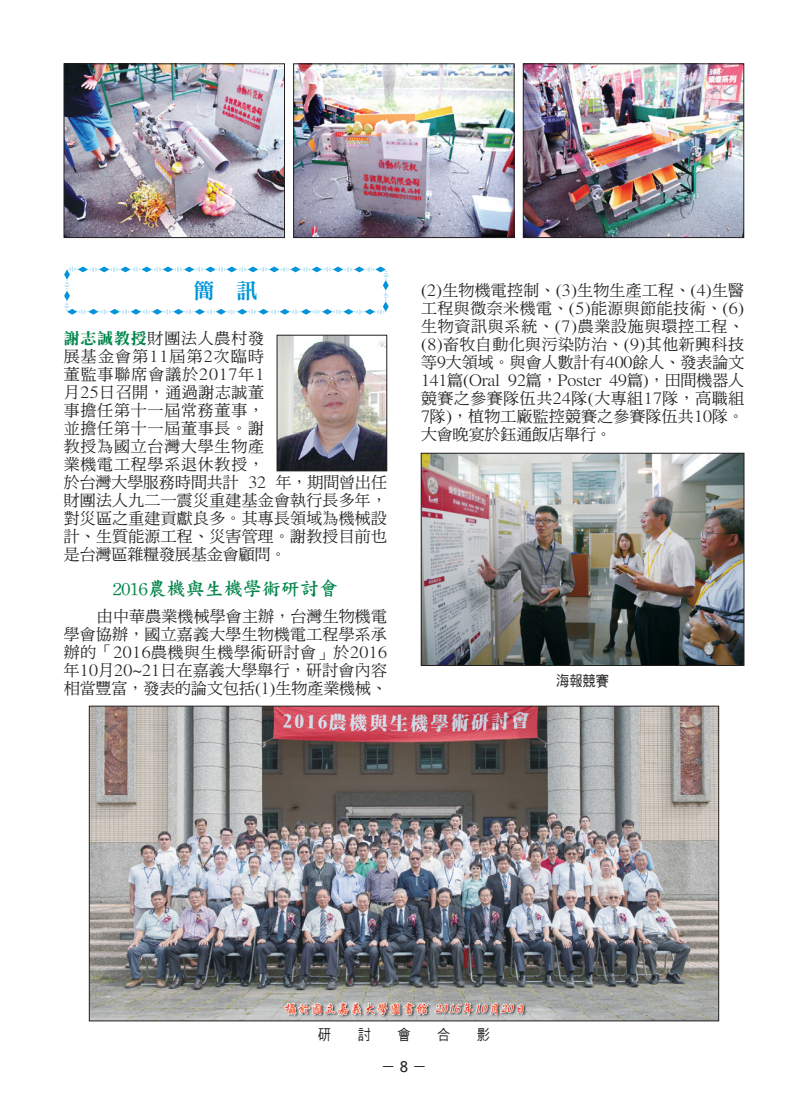
<style>
.page{position:relative;width:808px;height:1106px;background:#fff}
.page>*{position:absolute;margin:0;border:0;box-sizing:border-box;transform-origin:0 0}
.簡訊{font:21.3px "DFN Ming XB HK BF";color:#0095d9}
.一{font:19.05px "DF Kai Shu W7 HKP BF";color:#00854a}
.內文-12_5{font:15.9px/18px "DF Ming Md HKP BF";letter-spacing:.015em;color:#231f20;text-align:justify}
.內文-齊{font:15.9px/18px "DF Ming Md HKP BF";letter-spacing:.04em;color:#231f20}
.t1{font:15px "DF Hei Md HK BF";color:#231f20}
.圖說-中{font:14.7px "DF Hei Md HKP BF";color:#231f20;scale:.9 1}
.s1{font-family:"DF Li Song Bd WIN BF";color:#00854a}
.s2{font-family:"Microsoft Sans Serif"}
</style>
<div class="page">
<svg style="left:64px;top:266px;width:325px;height:49px"></svg>
<img style="left:279px;top:337px;width:106px;height:132px">
<div style="left:277px;top:335px;width:110px;height:136px;border:1px solid #231f20"></div>
<img style="left:91px;top:708px;width:626px;height:311px">
<img style="left:423px;top:455px;width:319px;height:208px">
<div style="left:421px;top:453px;width:323px;height:212px;border:1px solid #231f20"></div>
<img style="left:66px;top:66px;width:217px;height:170px">
<div style="left:64px;top:64px;width:221px;height:174px;border:1px solid #231f20"></div>
<img style="left:295px;top:66px;width:217px;height:170px">
<div style="left:293px;top:64px;width:221px;height:174px;border:1px solid #231f20"></div>
<img style="left:525px;top:66px;width:217px;height:170px">
<div style="left:523px;top:64px;width:221px;height:174px;border:1px solid #231f20"></div>
<p class="簡訊" style="left:193px;top:280px;width:65px">簡 訊</p>
<p class="內文-齊" style="left:64px;top:330px;width:325px"><span class="s1">謝志誠教授</span>財團法人農村發<br>展基金會第11屆第2次臨時<br>董監事聯席會議於2017年1<br>月25日召開，通過謝志誠董<br>事擔任第十一屆常務董事，<br>並擔任第十一屆董事長。謝<br>教授為國立台灣大學生物產<br>業機電工程學系退休教授，<br>於台灣大學服務時間共計 32 年，期間曾出任財團法人九二一震災重建基金會執行長多年，對災區之重建貢獻良多。其專長領域為機械設計、生質能源工程、災害管理。謝教授目前也是台灣區雜糧發展基金會顧問。</p>
<p class="一" style="left:113px;top:579px;width:227px">2016農機與生機學術研討會</p>
<p class="內文-12_5" style="left:64px;top:608px;width:325px;text-indent:33px">由中華農業機械學會主辦，台灣生物機電學會協辦，國立嘉義大學生物機電工程學系承辦的「2016農機與生機學術研討會」於2016年10月20~21日在嘉義大學舉行，研討會內容相當豐富，發表的論文包括(1)生物產業機械、</p>
<p class="內文-12_5" style="left:421px;top:281px;width:325px">(2)生物機電控制、(3)生物生產工程、(4)生醫工程與微奈米機電、(5)能源與節能技術、(6)生物資訊與系統、(7)農業設施與環控工程、(8)畜牧自動化與污染防治、(9)其他新興科技等9大領域。與會人數計有400餘人、發表論文141篇(Oral 92篇，Poster 49篇)，田間機器人競賽之參賽隊伍共24隊(大專組17隊，高職組7隊)，植物工廠監控競賽之參賽隊伍共10隊。大會晚宴於鈺通飯店舉行。</p>
<p class="圖說-中" style="left:556px;top:673px;width:60px">海報競賽</p>
<p class="t1" style="left:381px;top:1059px;width:48px">－ <span class="s2">8</span> －</p>
</div>
